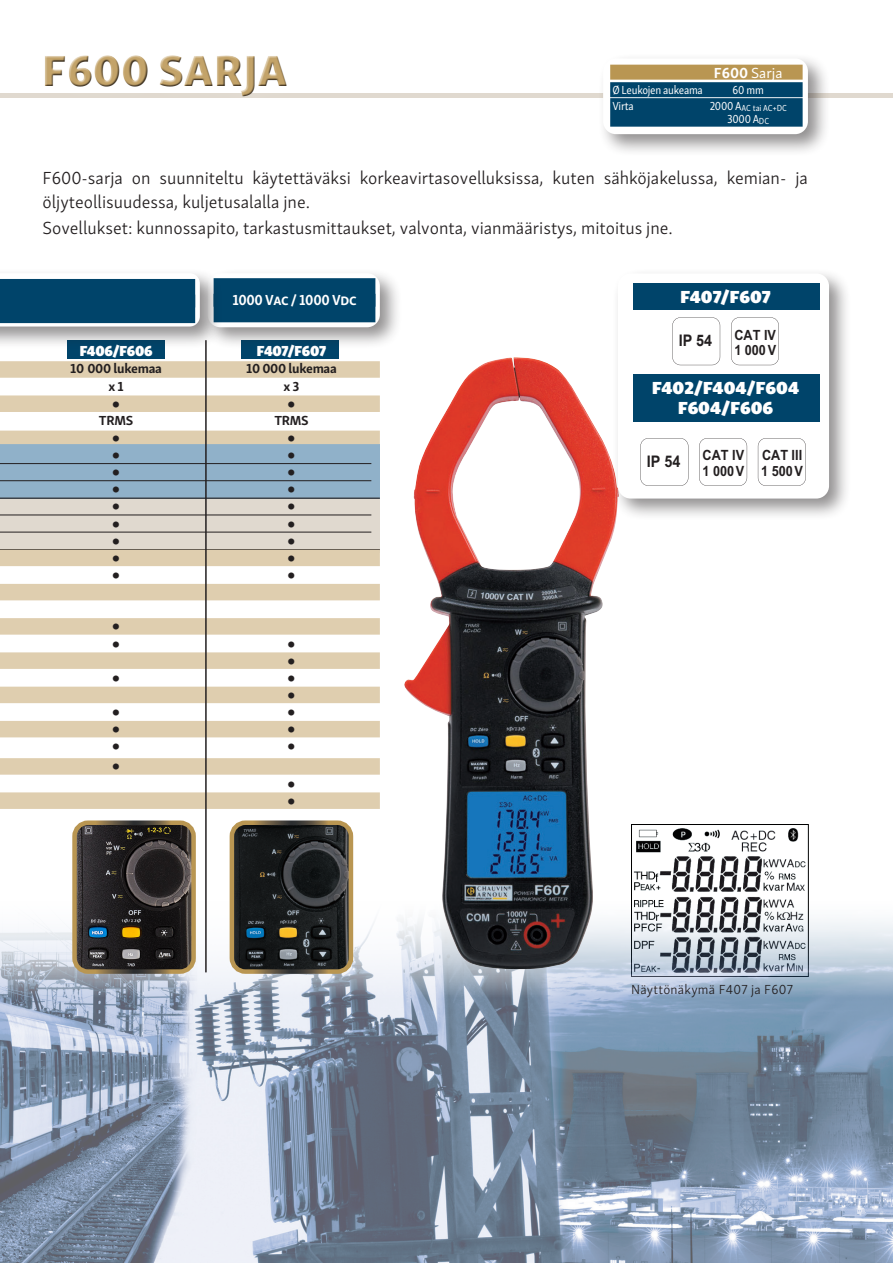
<style>
.page{position:relative;width:893px;height:1263px;background:#fff}
.page>*{position:absolute;margin:0;border:0;box-sizing:border-box;transform-origin:0 0}
.t1{font:45px "Skolar Sans Latn Eb";letter-spacing:.01em;color:#c3a369}
.t2{font:300 18px/24px "Skolar Sans Latn";color:#231f20}
.t3{font:18px/19.5px "Skolar Sans Latn Bl";color:#fff;text-align:center}
.t4{font:700 16.05px "Arial";color:#231f20;scale:.9 1}
.t5{font:700 15.9px "Arial";color:#231f20;scale:.9 1}
.t6{font:15px "Skolar Sans Latn Bl";letter-spacing:-.02em;color:#fff;scale:.95 1}
.t7{font:700 15px "Skolar Sans Latn Cn";letter-spacing:-.02em;color:#fff}
.t8{font:15px "Skolar Sans Latn";color:#fff}
.t9{font:700 14.1px/15.3px "Arial";color:#231f20;scale:.9 1}
.t10{font:700 13.5px "Skolar Sans Latn";letter-spacing:-.02em;color:#231f20}
.t11{font:13.5px/17.1px "Skolar Sans Latn";color:#231f20}
.t12{font:300 13.5px "Skolar Sans Latn";letter-spacing:.02em;color:#231f20}
.t13{font:600 13.5px "Skolar Sans Latn";color:#231f20}
.t14{font:13.5px "Skolar Sans Latn Cn";color:#231f20}
.t15{font:12px "Skolar Sans Latn Cn";letter-spacing:-.02em;color:#fff}
.t16{font:9px "Skolar Sans Latn Cn";letter-spacing:-.02em;color:#fff}
.s1{font-weight:700}
.s2{font-size:12px}
</style>
<div class="page">
<img style="left:632px;top:824px;width:176px;height:67px">
<img style="left:0;top:891px;width:893px;height:372px">
<img style="left:404px;top:357px;width:215px;height:613px">
<img style="left:232px;top:825px;width:119px;height:146px">
<div style="left:230px;top:820px;width:123px;height:154px;border:4px solid #fff;border-radius:13px"></div>
<hr style="left:0;top:94px;width:893px;height:4px;background:#e0d9cf">
<img style="left:75px;top:825px;width:119px;height:146px">
<div style="left:72px;top:820px;width:124px;height:154px;border:4px solid #fff;border-radius:13px"></div>
<div style="left:612px;top:268px;width:240px;height:253px;background:#231f20;opacity:.5"></div>
<div style="left:618px;top:273px;width:211px;height:225px;background:#fff;border-radius:13px"></div>
<svg style="left:672px;top:317px;width:48px;height:48px"></svg>
<svg style="left:731px;top:317px;width:48px;height:48px"></svg>
<svg style="left:699px;top:438px;width:48px;height:48px"></svg>
<svg style="left:758px;top:438px;width:48px;height:48px"></svg>
<svg style="left:640px;top:438px;width:48px;height:48px"></svg>
<div style="left:633px;top:374px;width:187px;height:48px;background:#00446a"></div>
<div style="left:633px;top:283px;width:187px;height:27px;background:#00446a"></div>
<div style="left:67px;top:340px;width:97px;height:18px;background:#00446a"></div>
<div style="left:241px;top:340px;width:98px;height:18px;background:#00446a"></div>
<div style="left:26px;top:36px;width:279px;height:79px;background:#fff"></div>
<div style="left:43px;top:55px;width:246px;height:43px;background:#231f20;opacity:.75"></div>
<div style="left:0;top:498px;width:380px;height:55px;background:#e0d9cf"></div>
<div style="left:0;top:444px;width:380px;height:54px;background:#90b1c9"></div>
<div style="left:0;top:361px;width:380px;height:17px;background:#dfceaf"></div>
<div style="left:0;top:395px;width:380px;height:17px;background:#dfceaf"></div>
<div style="left:0;top:431px;width:380px;height:13px;background:#dfceaf"></div>
<hr style="left:0;top:463px;width:371px;height:1px;background:#231f20">
<hr style="left:0;top:480px;width:371px;height:1px;background:#231f20">
<hr style="left:0;top:498px;width:380px;height:1px;background:#231f20">
<hr style="left:0;top:515px;width:371px;height:1px;background:#231f20">
<hr style="left:0;top:532px;width:371px;height:1px;background:#231f20">
<hr style="left:0;top:549px;width:380px;height:1px;background:#231f20">
<div style="left:0;top:550px;width:380px;height:16px;background:#dfceaf"></div>
<div style="left:0;top:584px;width:380px;height:16px;background:#dfceaf"></div>
<div style="left:0;top:618px;width:380px;height:17px;background:#dfceaf"></div>
<div style="left:0;top:652px;width:380px;height:17px;background:#dfceaf"></div>
<div style="left:0;top:687px;width:380px;height:16px;background:#dfceaf"></div>
<div style="left:0;top:721px;width:380px;height:16px;background:#dfceaf"></div>
<div style="left:0;top:758px;width:380px;height:17px;background:#dfceaf"></div>
<div style="left:0;top:792px;width:380px;height:17px;background:#dfceaf"></div>
<div style="left:597px;top:53px;width:234px;height:104px;background:#231f20;opacity:.5"></div>
<div style="left:603px;top:58px;width:205px;height:76px;background:#fff;border-radius:13px"></div>
<div style="left:610px;top:65px;width:193px;height:15px;background:#b99652"></div>
<div style="left:610px;top:82px;width:193px;height:15px;background:#00446a"></div>
<div style="left:610px;top:98px;width:193px;height:29px;background:#00446a"></div>
<div style="left:202px;top:267px;width:201px;height:83px;background:#231f20;opacity:.5"></div>
<div style="left:208px;top:273px;width:172px;height:54px;background:#fff;border-radius:13px"></div>
<div style="left:214px;top:278px;width:161px;height:29px;background:#00446a"></div>
<div style="left:214px;top:294px;width:161px;height:28px;background:#00446a"></div>
<div style="left:0;top:267px;width:223px;height:82px;background:#231f20;opacity:.5"></div>
<svg style="left:0;top:273px;width:200px;height:53px"></svg>
<div style="left:0;top:279px;width:195px;height:28px;background:#00446a"></div>
<div style="left:0;top:295px;width:195px;height:28px;background:#00446a"></div>
<hr style="left:205px;top:340px;width:2px;height:632px;background:#231f20">
<h1 class="t1" style="left:43px;top:32px;width:246px">F600 SARJA</h1>
<p class="t8" style="left:714px;top:61px;width:70px"><span class="s1">F600</span> Sarja</p>
<p class="t15" style="left:612px;top:81px;width:92px">Ø Leukojen aukeama</p>
<p class="t15" style="left:733px;top:81px;width:33px">60 mm</p>
<p class="t15" style="left:612px;top:97px;width:23px">Virta</p>
<p class="t16" style="left:710px;top:101px;width:79px"><span class="s2">2000 A</span>AC tai AC+DC</p>
<p class="t15" style="left:727px;top:110px;width:44px">3000 A<sub>DC</sub></p>
<p class="t2" style="left:43px;top:164px;width:767px">F600-sarja on suunniteltu käytettäväksi korkeavirtasovelluksissa, kuten sähköjakelussa, kemian- ja öljyteollisuudessa, kuljetusalalla jne.</p>
<p class="t2" style="left:43px;top:214px;width:632px">Sovellukset: kunnossapito, tarkastusmittaukset, valvonta, vianmääristys, mitoitus jne.</p>
<p class="t7" style="left:232px;top:288px;width:126px">1000 Vac / 1000 Vdc</p>
<p class="t6" style="left:80px;top:338px;width:78px">F406/F606</p>
<p class="t6" style="left:257px;top:338px;width:74px">F407/F607</p>
<p class="t10" style="left:70px;top:358px;width:93px">10 000 lukemaa</p>
<p class="t10" style="left:246px;top:358px;width:92px">10 000 lukemaa</p>
<p class="t10" style="left:109px;top:375px;width:17px">x 1</p>
<p class="t10" style="left:283px;top:375px;width:18px">x 3</p>
<p class="t10" style="left:112px;top:392px;width:9px">●</p>
<p class="t10" style="left:288px;top:392px;width:9px">●</p>
<p class="t10" style="left:99px;top:409px;width:36px">TRMS</p>
<p class="t10" style="left:274px;top:409px;width:36px">TRMS</p>
<p class="t10" style="left:112px;top:426px;width:9px">●</p>
<p class="t10" style="left:288px;top:426px;width:9px">●</p>
<p class="t11" style="left:112px;top:445px;width:9px">●</p>
<p class="t11" style="left:288px;top:445px;width:9px">●</p>
<p class="t11" style="left:112px;top:462px;width:9px">●</p>
<p class="t11" style="left:288px;top:462px;width:9px">●</p>
<p class="t11" style="left:112px;top:479px;width:9px">●</p>
<p class="t11" style="left:288px;top:479px;width:9px">●</p>
<p class="t11" style="left:112px;top:496px;width:9px">●</p>
<p class="t11" style="left:288px;top:496px;width:9px">●</p>
<p class="t11" style="left:112px;top:513px;width:9px">●</p>
<p class="t11" style="left:288px;top:513px;width:9px">●</p>
<p class="t11" style="left:112px;top:530px;width:9px">●</p>
<p class="t11" style="left:288px;top:530px;width:9px">●</p>
<p class="t13" style="left:112px;top:547px;width:9px">●</p>
<p class="t13" style="left:288px;top:547px;width:9px">●</p>
<p class="t11" style="left:112px;top:565px;width:9px">●</p>
<p class="t11" style="left:288px;top:565px;width:9px">●</p>
<p class="t11" style="left:112px;top:616px;width:9px">● ●</p>
<p class="t11" style="left:288px;top:633px;width:9px">● ●</p>
<p class="t11" style="left:112px;top:667px;width:9px">●</p>
<p class="t11" style="left:288px;top:667px;width:9px">● ●</p>
<p class="t11" style="left:112px;top:702px;width:9px">●</p>
<p class="t11" style="left:288px;top:702px;width:9px">●</p>
<p class="t11" style="left:112px;top:719px;width:9px">●</p>
<p class="t11" style="left:288px;top:719px;width:9px">●</p>
<p class="t11" style="left:112px;top:736px;width:9px">●</p>
<p class="t11" style="left:288px;top:736px;width:9px">●</p>
<p class="t11" style="left:112px;top:756px;width:9px">●</p>
<p class="t11" style="left:288px;top:773px;width:9px">●</p>
<p class="t14" style="left:288px;top:790px;width:9px">●</p>
<p class="t3" style="left:680px;top:285px;width:92px">F407/F607</p>
<p class="t5" style="left:679px;top:329px;width:39px">IP 54</p>
<p class="t9" style="left:734px;top:327px;width:48px">CAT IV<br>1 000V</p>
<p class="t3" style="left:652px;top:376px;width:148px">F402/F404/F604<br>F604/F606</p>
<p class="t4" style="left:647px;top:450px;width:39px">IP 54</p>
<p class="t9" style="left:702px;top:448px;width:48px">CAT IV<br>1 000V</p>
<p class="t9" style="left:761px;top:448px;width:48px">CAT III<br>1 500V</p>
<p class="t12" style="left:631px;top:979px;width:163px">Näyttönäkymä F407 ja F607</p>
</div>
